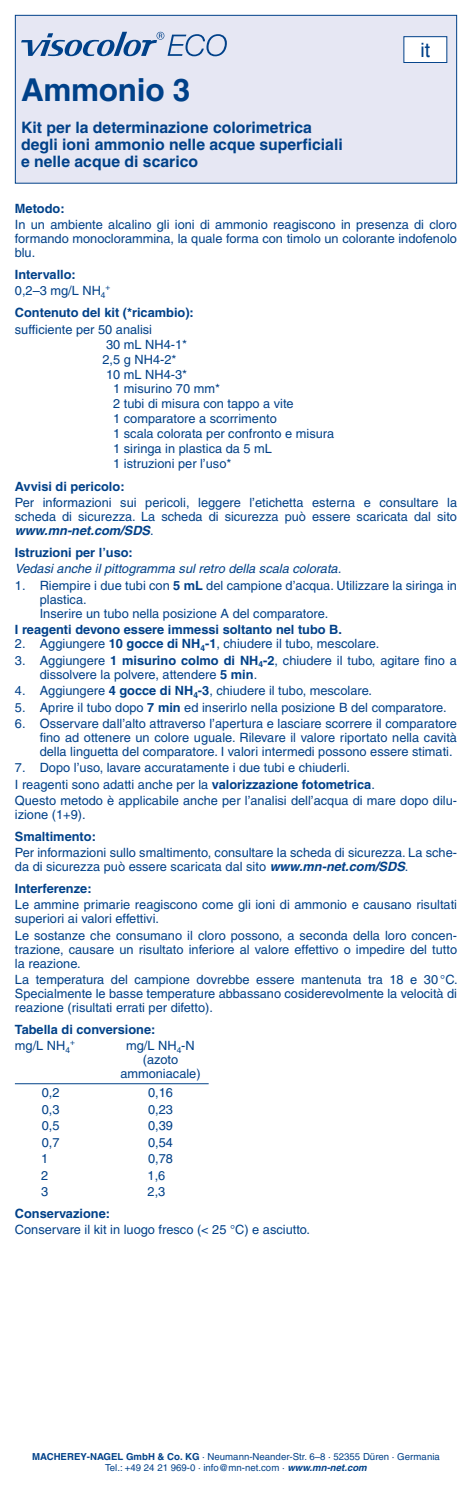
<style>
.page{position:relative;width:472px;height:1489px;background:#fff}
.page>*{position:absolute;margin:0;border:0;box-sizing:border-box;transform-origin:0 0}
.t1{font:700 31.5px "Helvetica LT Pro";letter-spacing:-.01em;color:#004189}
.t2{font:19.78px "Helvetica";color:#004189}
.t3{font:700 15.75px/17.3px "Helvetica LT Pro";color:#004189}
.t4{font:12.78px/14px "Helvetica LT Pro";color:#004189;text-align:justify}
.t5{font:700 12.78px/16.4px "Helvetica LT Pro";color:#004189}
.t6{font:italic 12.78px "Helvetica LT Pro";color:#004189}
.t7{font:9.62px/11.4px "Helvetica LT Pro";color:#004189;text-align:center}
.t8{font:8.22px "Helvetica LT Pro";color:#004189}
.s1{font-weight:400}
.s2{font-weight:700;font-style:italic}
.s3{font-weight:700}
</style>
<div class="page">
<hr style="left:15px;top:1083px;width:193px;height:1px;background:#004189">
<div style="left:15px;top:15px;width:441px;height:168px;background:#e6e7f3"></div>
<svg style="left:21px;top:32px;width:206px;height:24px"></svg>
<div style="left:15px;top:15px;width:441px;height:169px;border:1px solid #004189"></div>
<div style="left:403px;top:37px;width:43px;height:26px;background:#fff"></div>
<div style="left:403px;top:36px;width:44px;height:27px;border:1px solid #004189"></div>
<h1 class="t1" style="left:21px;top:70px;width:170px">Ammonio 3</h1>
<p class="t3" style="left:21px;top:118px;width:323px">Kit per la determinazione colorimetrica degli ioni ammonio nelle acque superficiali e nelle acque di scarico</p>
<h2 class="t2" style="left:420px;top:34px;width:11px">it</h2>
<p class="t5" style="left:15px;top:200px;width:51px">Metodo:</p>
<p class="t4" style="left:15px;top:218px;width:443px">In un ambiente alcalino gli ioni di ammonio reagiscono in presenza di cloro formando monoclorammina, la quale forma con timolo un colorante indofenolo blu.</p>
<p class="t5" style="left:15px;top:266px;width:92px">Intervallo:<br><span class="s1">0,2–3 mg/L NH</span><sub>4</sub></p>
<p class="t8" style="left:105px;top:282px;width:6px">+</p>
<p class="t5" style="left:15px;top:304px;width:180px">Contenuto del kit (*ricambio):</p>
<p class="t4" style="left:15px;top:322px;width:139px">sufficiente per 50 analisi</p>
<p class="t4" style="left:106px;top:337px;width:82px">30 mL NH4-1*</p>
<p class="t4" style="left:102px;top:352px;width:75px">2,5 g NH4-2*</p>
<p class="t4" style="left:106px;top:367px;width:82px">10 mL NH4-3*</p>
<p class="t4" style="left:113px;top:382px;width:108px">1 misurino 70 mm*</p>
<p class="t4" style="left:113px;top:397px;width:182px">2 tubi di misura con tappo a vite</p>
<p class="t4" style="left:113px;top:411px;width:165px">1 comparatore a scorrimento</p>
<p class="t4" style="left:113px;top:426px;width:222px">1 scala colorata per confronto e misura</p>
<p class="t4" style="left:113px;top:441px;width:160px">1 siringa in plastica da 5 mL</p>
<p class="t4" style="left:113px;top:456px;width:120px">1 istruzioni per l’uso*</p>
<p class="t5" style="left:15px;top:478px;width:111px">Avvisi di pericolo:</p>
<p class="t4" style="left:15px;top:495px;width:443px">Per informazioni sui pericoli, leggere l’etichetta esterna e consultare la scheda di sicurezza. La scheda di sicurezza può essere scaricata dal sito <span class="s2">www.mn-net.com/SDS</span>.</p>
<p class="t5" style="left:15px;top:544px;width:119px">Istruzioni per l’uso:</p>
<p class="t6" style="left:15px;top:561px;width:327px">Vedasi anche il pittogramma sul retro della scala colorata.</p>
<p class="t4" style="left:40px;top:578px;width:418px;text-align:left;text-indent:-25px">1. Riempire i due tubi con <span class="s3">5 mL</span> del campione d’acqua. Utilizzare la siringa in plastica.<br>Inserire un tubo nella posizione A del comparatore.</p>
<p class="t5" style="left:15px;top:621px;width:328px">I reagenti devono essere immessi soltanto nel tubo B.</p>
<p class="t4" style="left:15px;top:636px;width:365px">2. Aggiungere <span class="s3">10 gocce di NH</span><sub>4</sub><span class="s3">-1</span>, chiudere il tubo, mescolare.</p>
<p class="t4" style="left:40px;top:653px;width:418px;text-indent:-25px">3. Aggiungere <span class="s3">1 misurino colmo di NH</span><sub>4</sub><span class="s3">-2</span>, chiudere il tubo, agitare fino a dissolvere la polvere, attendere <span class="s3">5 min</span>.</p>
<p class="t4" style="left:15px;top:683px;width:358px">4. Aggiungere <span class="s3">4 gocce di NH</span><sub>4</sub><span class="s3">-3</span>, chiudere il tubo, mescolare.</p>
<p class="t4" style="left:15px;top:700px;width:433px">5. Aprire il tubo dopo <span class="s3">7 min</span> ed inserirlo nella posizione B del comparatore.</p>
<p class="t4" style="left:40px;top:716px;width:418px;text-indent:-25px">6. Osservare dall’alto attraverso l’apertura e lasciare scorrere il comparatore fino ad ottenere un colore uguale. Rilevare il valore riportato nella cavità della linguetta del comparatore. I valori intermedi possono essere stimati.</p>
<p class="t4" style="left:15px;top:759px;width:443px;line-height:16.4px;text-align:left">7. Dopo l’uso, lavare accuratamente i due tubi e chiuderli.<br>I reagenti sono adatti anche per la <span class="s3">valorizzazione fotometrica</span>.<br>Questo metodo è applicabile anche per l’analisi dell’acqua di mare dopo dilu-</p>
<p class="t4" style="left:15px;top:808px;width:72px">izione (1+9).</p>
<p class="t5" style="left:15px;top:828px;width:82px">Smaltimento:</p>
<p class="t4" style="left:15px;top:845px;width:443px">Per informazioni sullo smaltimento, consultare la scheda di sicurezza. La sche&shy;da di sicurezza può essere scaricata dal sito <span class="s2">www.mn-net.com/SDS</span>.</p>
<p class="t5" style="left:15px;top:880px;width:78px">Interferenze:</p>
<p class="t4" style="left:15px;top:897px;width:443px">Le ammine primarie reagiscono come gli ioni di ammonio e causano risultati superiori ai valori effettivi.</p>
<p class="t4" style="left:15px;top:928px;width:443px">Le sostanze che consumano il cloro possono, a seconda della loro concen&shy;trazione, causare un risultato inferiore al valore effettivo o impedire del tutto la reazione.</p>
<p class="t4" style="left:15px;top:972px;width:444px">La temperatura del campione dovrebbe essere mantenuta tra 18 e 30 °C.<br>Specialmente le basse temperature abbassano cosiderevolmente la velocità di reazione (risultati errati per difetto).</p>
<p class="t5" style="left:15px;top:1021px;width:142px">Tabella di conversione: <span class="s1">mg/L NH</span><sub>4</sub></p>
<p class="t8" style="left:70px;top:1037px;width:6px">+</p>
<p class="t4" style="left:120px;top:1038px;width:82px;text-align:center">mg/L NH<sub>4</sub>-N (azoto ammoniacale)</p>
<p class="t4" style="left:42px;top:1085px;width:19px">0,2</p>
<p class="t4" style="left:148px;top:1085px;width:26px">0,16</p>
<p class="t4" style="left:42px;top:1102px;width:19px">0,3</p>
<p class="t4" style="left:148px;top:1102px;width:26px">0,23</p>
<p class="t4" style="left:42px;top:1118px;width:19px">0,5</p>
<p class="t4" style="left:148px;top:1118px;width:26px">0,39</p>
<p class="t4" style="left:42px;top:1135px;width:19px">0,7</p>
<p class="t4" style="left:148px;top:1135px;width:26px">0,54</p>
<p class="t4" style="left:41px;top:1151px;width:9px">1</p>
<p class="t4" style="left:148px;top:1151px;width:26px">0,78</p>
<p class="t4" style="left:41px;top:1168px;width:9px">2</p>
<p class="t4" style="left:147px;top:1168px;width:19px">1,6</p>
<p class="t4" style="left:41px;top:1184px;width:9px">3</p>
<p class="t4" style="left:147px;top:1184px;width:19px">2,3</p>
<p class="t5" style="left:15px;top:1204px;width:96px">Conservazione:</p>
<p class="t4" style="left:15px;top:1222px;width:296px">Conservare il kit in luogo fresco (&lt; 25 °C) e asciutto.</p>
<p class="t7" style="left:32px;top:1450px;width:409px"><span class="s3">MACHEREY-NAGEL GmbH &amp; Co. KG</span> · Neumann-Neander-Str. 6–8 · 52355 Düren · Germania<br>Tel.: +49 24 21 969-0 · info@mn-net.com · <span class="s2">www.mn-net.com</span></p>
</div>
